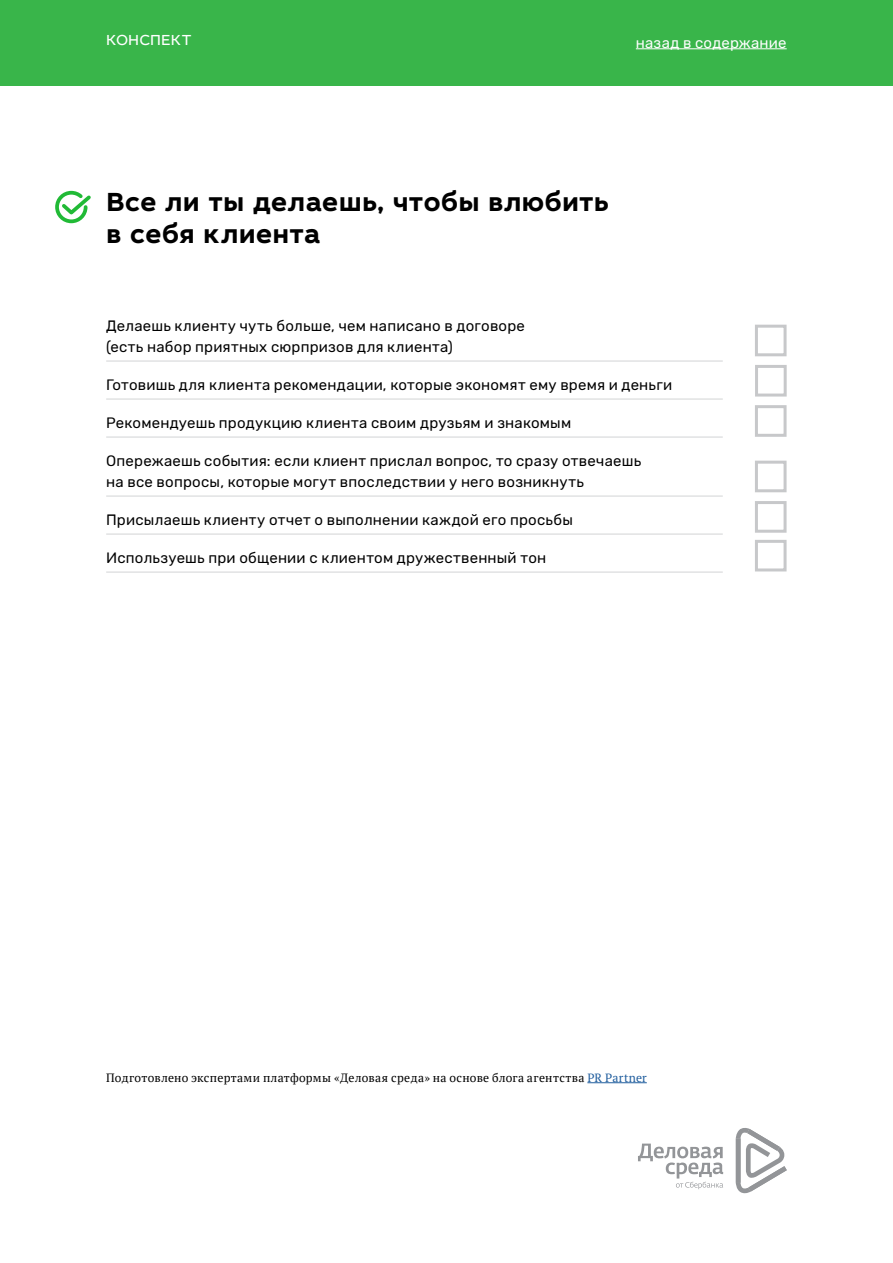
<style>
.page{position:relative;width:893px;height:1263px;background:#fff}
.page>*{position:absolute;margin:0;border:0;box-sizing:border-box;transform-origin:0 0}
.t1{font:700 27px/32.4px "Leto Sans";color:#000}
.t2{font:15px/21px "Rubik";letter-spacing:.015em;color:#000}
.t3{font:15px "Rubik";letter-spacing:.015em;color:#fff}
.t4{font:15px "Leto Sans";color:#fff}
.t5{font:12px "PT Serif";letter-spacing:.03em;color:#000}
.s1{color:#215e9e}
</style>
<div class="page">
<div style="left:0;top:0;width:893px;height:85px;background:#39b54a"></div>
<svg style="left:638px;top:1143px;width:85px;height:46px"></svg>
<svg style="left:736px;top:1128px;width:51px;height:65px"></svg>
<hr style="left:636px;top:48px;width:151px;height:1px;background:#fff">
<hr style="left:106px;top:360px;width:617px;height:2px;background:#e1e2e3">
<hr style="left:106px;top:398px;width:617px;height:2px;background:#e1e2e3">
<hr style="left:106px;top:436px;width:617px;height:2px;background:#e1e2e3">
<hr style="left:106px;top:495px;width:617px;height:2px;background:#e1e2e3">
<hr style="left:106px;top:533px;width:617px;height:2px;background:#e1e2e3">
<hr style="left:106px;top:571px;width:617px;height:2px;background:#e1e2e3">
<hr style="left:587px;top:1082px;width:60px;height:1px;background:#215e9e">
<div style="left:755px;top:325px;width:32px;height:31px;border:3px solid #c7c8ca"></div>
<div style="left:755px;top:405px;width:32px;height:32px;border:3px solid #c7c8ca"></div>
<div style="left:755px;top:365px;width:32px;height:32px;border:3px solid #c7c8ca"></div>
<div style="left:755px;top:461px;width:32px;height:31px;border:3px solid #c7c8ca"></div>
<div style="left:755px;top:501px;width:32px;height:32px;border:3px solid #c7c8ca"></div>
<div style="left:755px;top:540px;width:32px;height:31px;border:3px solid #c7c8ca"></div>
<svg style="left:55px;top:190px;width:36px;height:34px"></svg>
<p class="t4" style="left:106px;top:30px;width:87px">КОНСПЕКТ</p>
<p class="t3" style="left:636px;top:34px;width:152px">назад в содержание</p>
<h1 class="t1" style="left:106px;top:186px;width:504px">Все ли ты делаешь, чтобы влюбить в себя клиента</h1>
<p class="t2" style="left:106px;top:315px;width:420px">Делаешь клиенту чуть больше, чем написано в договоре (есть набор приятных сюрпризов для клиента)</p>
<p class="t2" style="left:106px;top:374px;width:568px">Готовишь для клиента рекомендации, которые экономят ему время и деньги</p>
<p class="t2" style="left:106px;top:412px;width:466px">Рекомендуешь продукцию клиента своим друзьям и знакомым</p>
<p class="t2" style="left:106px;top:450px;width:537px">Опережаешь события: если клиент прислал вопрос, то сразу отвечаешь на все вопросы, которые могут впоследствии у него возникнуть</p>
<p class="t2" style="left:106px;top:509px;width:468px">Присылаешь клиенту отчет о выполнении каждой его просьбы</p>
<p class="t2" style="left:106px;top:547px;width:442px">Используешь при общении с клиентом дружественный тон</p>
<p class="t5" style="left:106px;top:1070px;width:542px">Подготовлено экспертами платформы «Деловая среда» на основе блога агентства <span class="s1">PR Partner</span></p>
</div>
